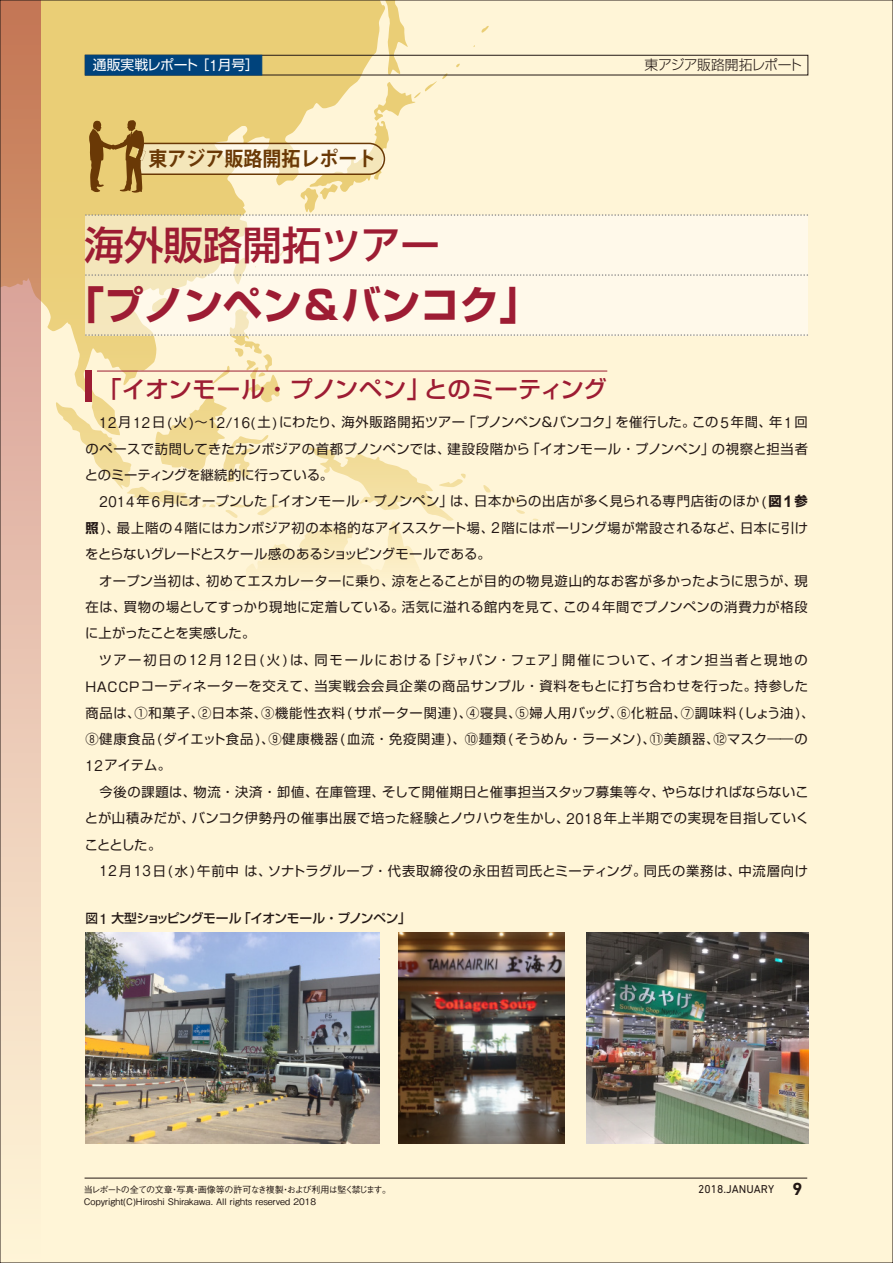
<style>
.page{position:relative;width:893px;height:1263px;background:#fff5d7}
.page>*{position:absolute;margin:0;border:0;box-sizing:border-box;transform-origin:0 0}
.t1{font:700 39.45px "Shin Go Pro";color:#9d1c33}
.t2{font:500 39.45px "Shin Go Pro";color:#9d1c33}
.t3{font:500 23.4px "Shin Go Pro";letter-spacing:-.005em;color:#9d1c33}
.t4{font:700 19.95px "Koz Go Pro";color:#6a3906;scale:.95 1}
.t5{font:13.8px "Shin Go Pro";letter-spacing:-.025em;color:#fff}
.t6{font:300 13.8px "Shin Go Pro";letter-spacing:-.03em;color:#231815}
.t7{font:13.35px/26.4px "Shin Go Pro";letter-spacing:.045em;color:#231815;text-align:justify}
.t8{font:500 12.75px "Shin Go Pro";letter-spacing:-.04em;color:#231815}
.t9{font:11.55px "DIN Next LT Pro";color:#231815}
.t10{font:500 9px/11.7px "Gothic BBB Pro";color:#231815}
.s1{font-family:"Gothic BBB Pro";font-weight:500;font-size:15.15px}
.s2{font-family:"Gothic BBB Pro";font-weight:500;font-size:14.55px}
.s3{font-weight:700}
.s4{font-family:"Arial";font-weight:700;font-size:15.9px}
.s5{font-family:"Futo Go B101 Pro";font-weight:700;font-size:14.1px}
.s6{font-weight:700;font-size:17.85px}
</style>
<div class="page">
<div style="left:41px;top:2px;width:45px;height:330px;background:#eace76"></div>
<svg style="left:2px;top:2px;width:39px;height:1113px;background:#e1b59e"></svg>
<svg style="left:86px;top:216px;width:722px;height:82px;background:#fdf5e1"></svg>
<svg style="left:86px;top:2px;width:722px;height:214px"></svg>
<svg style="left:86px;top:249px;width:722px;height:36px;background:#fbf3df"></svg>
<svg style="left:55px;top:298px;width:753px;height:278px"></svg>
<img style="left:85px;top:933px;width:295px;height:211px">
<img style="left:399px;top:932px;width:166px;height:212px">
<img style="left:586px;top:932px;width:222px;height:212px">
<div style="left:85px;top:55px;width:723px;height:20px;border:1px solid #231815"></div>
<div style="left:85px;top:55px;width:177px;height:20px;background:#00437c"></div>
<hr style="left:85px;top:1178px;width:722px;height:1px;background:#231815">
<p class="t5" style="left:93px;top:54px;width:168px">通販実戦レポート［<span class="s1">1</span>月号］</p>
<p class="t6" style="left:645px;top:54px;width:159px">東アジア販路開拓レポート</p>
<h3 class="t4" style="left:149px;top:146px;width:241px">東アジア販路開拓レポート</h3>
<h1 class="t2" style="left:85px;top:213px;width:357px">海外販路開拓ツアー</h1>
<h1 class="t1" style="left:65px;top:274px;width:476px">「プノンペン＆バンコク」</h1>
<h2 class="t3" style="left:98px;top:370px;width:510px">「イオンモール・プノンペン」とのミーティング</h2>
<p class="t7" style="left:85px;top:407px;width:724px;text-indent:14px"><span class="s2">12</span>月<span class="s2">12</span>日(火)～<span class="s2">12</span>/<span class="s2">16</span>(土)にわたり、海外販路開拓ツアー「プノンペン＆バンコク」を催行した。この<span class="s2">5</span>年間、年<span class="s2">1</span>回のペースで訪問してきたカンボジアの首都プノンペンでは、建設段階から「イオンモール・プノンペン」の視察と担当者とのミーティングを継続的に行っている。</p>
<p class="t7" style="left:85px;top:486px;width:724px;text-indent:14px"><span class="s2">2014</span>年<span class="s2">6</span>月にオープンした「イオンモール・プノンペン」は、日本からの出店が多く見られる専門店街のほか(<span class="s3">図</span><span class="s4">1</span><span class="s3">参照</span>)、最上階の<span class="s2">4</span>階にはカンボジア初の本格的なアイススケート場、<span class="s2">2</span>階にはボーリング場が常設されるなど、日本に引けをとらないグレードとスケール感のあるショッピングモールである。</p>
<p class="t7" style="left:85px;top:566px;width:724px;text-indent:14px">オープン当初は、初めてエスカレーターに乗り、涼をとることが目的の物見遊山的なお客が多かったように思うが、現在は、買物の場としてすっかり現地に定着している。活気に溢れる館内を見て、この<span class="s2">4</span>年間でプノンペンの消費力が格段に上がったことを実感した。</p>
<p class="t7" style="left:85px;top:645px;width:730px;text-align:left;text-indent:14px">ツアー初日の<span class="s2">12</span>月<span class="s2">12</span>日(火)は、同モールにおける「ジャパン・フェア」開催について、イオン担当者と現地のHACCPコーディネーターを交えて、当実戦会会員企業の商品サンプル・資料をもとに打ち合わせを行った。持参した商品は、①和菓子、②日本茶、③機能性衣料(サポーター関連)、④寝具、⑤婦人用バッグ、⑥化粧品、⑦調味料(しょう油)、⑧健康食品(ダイエット食品)、⑨健康機器(血流・免疫関連)、⑩麺類(そうめん・ラーメン)、⑪美顔器、⑫マスク――の<span class="s2">12</span>アイテム。</p>
<p class="t7" style="left:85px;top:777px;width:726px;text-indent:15px">今後の課題は、物流・決済・卸値、在庫管理、そして開催期日と催事担当スタッフ募集等々、やらなければならないことが山積みだが、バンコク伊勢丹の催事出展で培った経験とノウハウを生かし、<span class="s2">2018</span>年上半期での実現を目指していくこととした。</p>
<p class="t7" style="left:99px;top:856px;width:710px"><span class="s2">12</span>月<span class="s2">13</span>日(水)午前中は、ソナトラグループ・代表取締役の永田哲司氏とミーティング。同氏の業務は、中流層向け</p>
<p class="t8" style="left:85px;top:908px;width:327px">図<span class="s5">1</span> 大型ショッピングモール「イオンモール・プノンペン」</p>
<p class="t10" style="left:84px;top:1183px;width:309px">当レポートの全ての文章・写真・画像等の許可なき複製・および利用は堅く禁じます。<br>Copyright(C)Hiroshi Shirakawa. All rights reserved 2018</p>
<p class="t9" style="left:698px;top:1182px;width:106px">2018.JANUARY <span class="s6">9</span></p>
</div>
